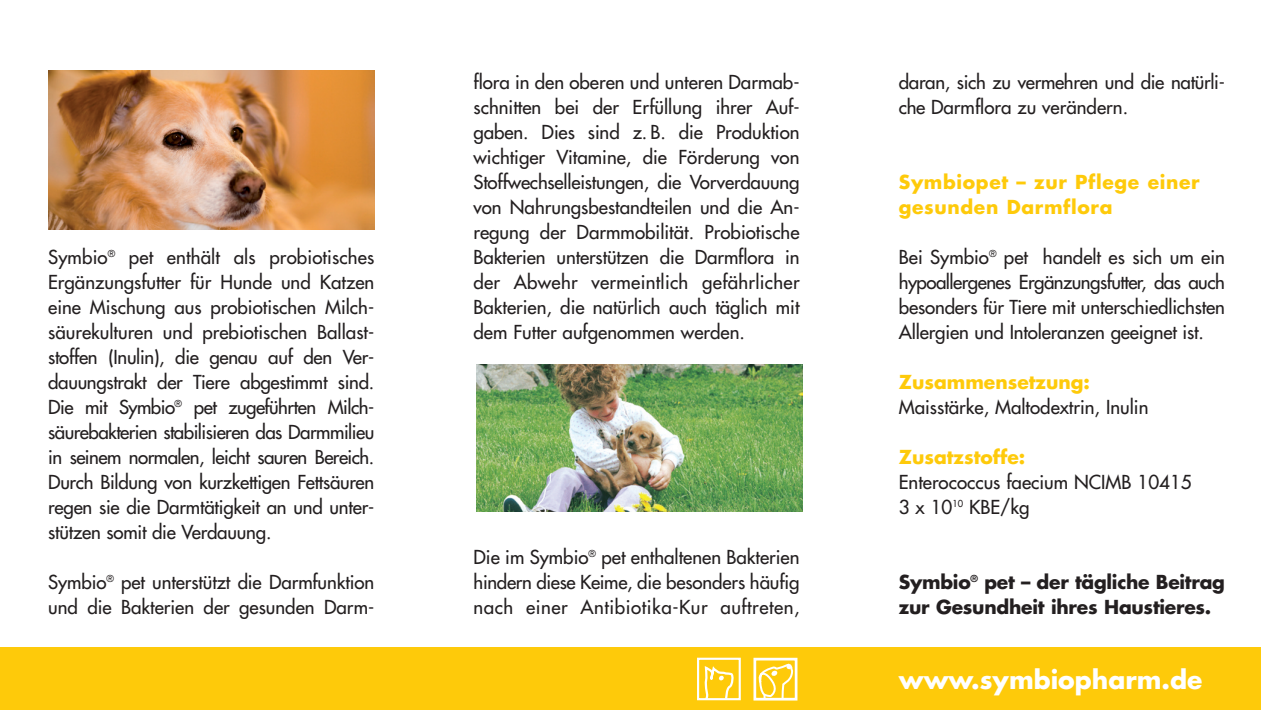
<style>
.page{position:relative;width:1261px;height:710px;background:#fff}
.page>*{position:absolute;margin:0;border:0;box-sizing:border-box;transform-origin:0 0}
.t1{font:700 25px "Futura";color:#fff}
.t2{font:18.75px/25px "Futura";color:#231f20;text-align:justify}
.t3{font:700 18.75px/25px "Futura";letter-spacing:-.015em;color:#231f20}
.t4{font:700 18.75px/25px "Futura";letter-spacing:.035em;color:#feca0a}
.t5{font:700 18.75px "Futura";color:#feca0a}
</style>
<div class="page">
<div style="left:0;top:647px;width:1261px;height:63px;background:#feca0a"></div>
<img style="left:476px;top:364px;width:326px;height:148px">
<img style="left:48px;top:71px;width:326px;height:159px">
<div style="left:697px;top:657px;width:44px;height:43px;border:2px solid #fff"></div>
<div style="left:753px;top:657px;width:44px;height:43px;border:3px solid #fff"></div>
<svg style="left:703px;top:667px;width:33px;height:34px"></svg>
<svg style="left:757px;top:663px;width:36px;height:37px"></svg>
<p class="t2" style="left:48px;top:246px;width:328px">Symbio<sup>®</sup> pet enthält als probiotisches Ergänzungsfutter für Hunde und Katzen eine Mischung aus probiotischen Milch&shy;säurekulturen und prebiotischen Ballast&shy;stoffen (Inulin), die genau auf den Ver&shy;dauungstrakt der Tiere abgestimmt sind.<br>Die mit Symbio<sup>®</sup> pet zugeführten Milch&shy;säurebakterien stabilisieren das Darmmilieu in seinem normalen, leicht sauren Bereich.<br>Durch Bildung von kurzkettigen Fettsäuren regen sie die Darmtätigkeit an und unter&shy;stützen somit die Verdauung.</p>
<p class="t2" style="left:48px;top:571px;width:327px">Symbio<sup>®</sup> pet unterstützt die Darmfunktion und die Bakterien der gesunden Darm-</p>
<p class="t2" style="left:473px;top:71px;width:327px">flora in den oberen und unteren Darmab&shy;schnitten bei der Erfüllung ihrer Auf&shy;gaben. Dies sind z. B. die Produktion wichtiger Vitamine, die Förderung von Stoffwechselleistungen, die Vorverdauung von Nahrungsbestandteilen und die An&shy;regung der Darmmobilität. Probiotische Bakterien unterstützen die Darmflora in der Abwehr vermeintlich gefährlicher Bakterien, die natürlich auch täglich mit dem Futter aufgenommen werden.</p>
<p class="t2" style="left:473px;top:546px;width:327px">Die im Symbio<sup>®</sup> pet enthaltenen Bakterien hindern diese Keime, die besonders häufig nach einer Antibiotika-Kur auftreten,</p>
<p class="t2" style="left:899px;top:71px;width:327px">daran, sich zu vermehren und die natürli&shy;che Darmflora zu verändern.</p>
<p class="t4" style="left:899px;top:171px;width:302px">Symbiopet – zur Pflege einer gesunden Darmflora</p>
<p class="t2" style="left:899px;top:246px;width:327px">Bei Symbio<sup>®</sup> pet handelt es sich um ein hypoallergenes Ergänzungsfutter, das auch besonders für Tiere mit unterschiedlichsten Allergien und Intoleranzen geeignet ist.</p>
<p class="t5" style="left:899px;top:373px;width:193px">Zusammensetzung:</p>
<p class="t2" style="left:899px;top:396px;width:251px">Maisstärke, Maltodextrin, Inulin</p>
<p class="t5" style="left:899px;top:448px;width:128px">Zusatzstoffe:</p>
<p class="t2" style="left:899px;top:471px;width:294px">Enterococcus faecium NCIMB 10415<br>3 x 10<sup>10</sup> KBE/kg</p>
<p class="t3" style="left:899px;top:571px;width:327px">Symbio<sup>®</sup> pet – der tägliche Beitrag zur Gesundheit ihres Haustieres.</p>
<h1 class="t1" style="left:899px;top:668px;width:305px">www.symbiopharm.de</h1>
</div>
